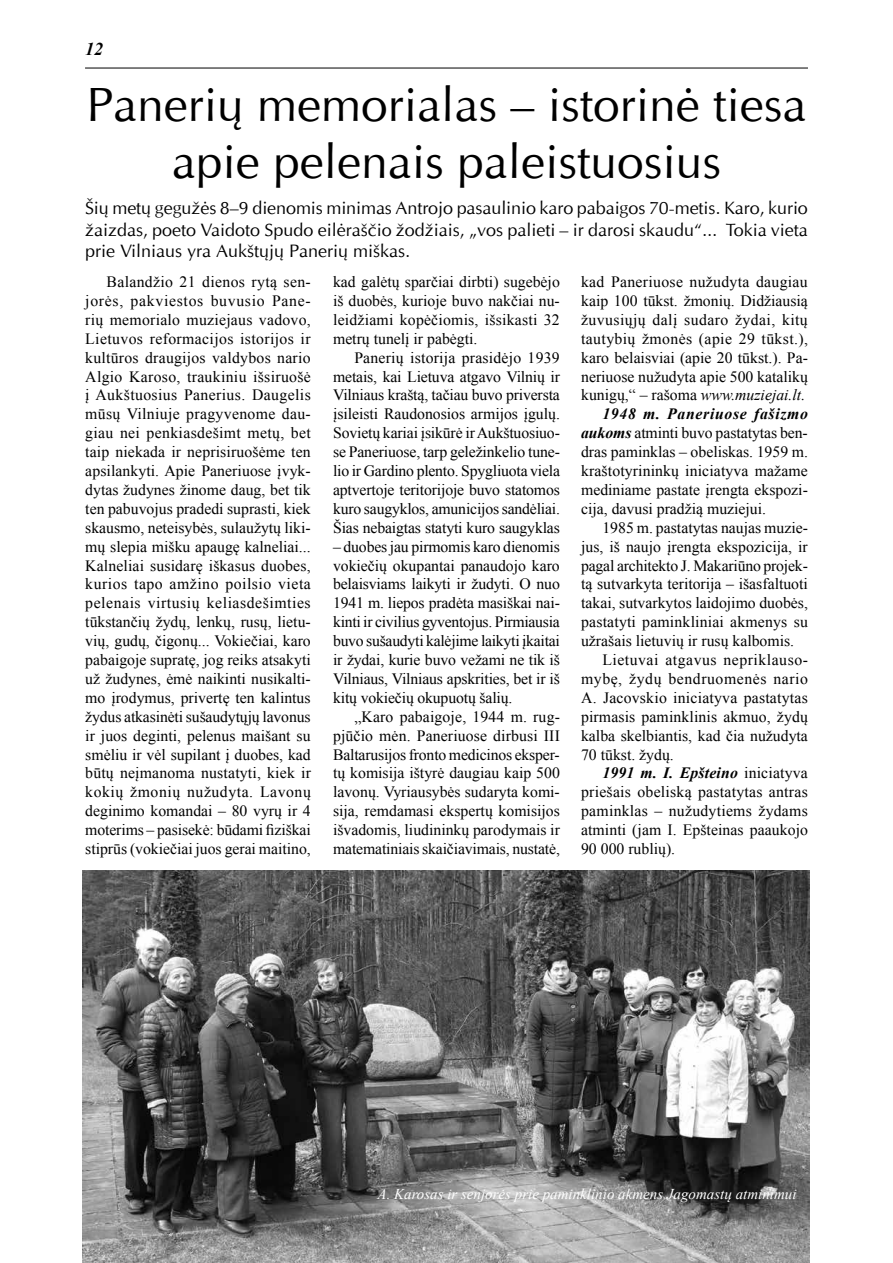
<style>
.page{position:relative;width:893px;height:1263px;background:#fff}
.page>*{position:absolute;margin:0;border:0;box-sizing:border-box;transform-origin:0 0}
.t1{font:48px/57.6px "Optima LT";color:#000;text-align:center}
.t2{font:18px/21.6px "Optima LT";color:#000;text-align:justify}
.t3{font:italic 700 18px "Times New Roman";color:#000}
.t4{font:15.75px/18.9px "Times New Roman";color:#000;text-align:justify}
.t5{font:15.75px "Times New Roman";letter-spacing:.025em;color:#000}
.t6{font:15.75px "Times New Roman";letter-spacing:.035em;color:#000}
.t7{font:italic 15.75px "Times New Roman";color:#000}
.t8{font:15.75px "Times New Roman";letter-spacing:.02em;color:#000}
.t9{font:italic 700 15.75px "Times New Roman";letter-spacing:.01em;color:#000}
.t10{font:italic 700 15.75px "Times New Roman";letter-spacing:.04em;color:#000}
.t11{font:italic 15px "Times New Roman";color:#fff}
.s1{font-style:normal}
.s2{font-weight:700;font-style:italic}
.s3{font-weight:400;font-style:normal}
</style>
<div class="page">
<hr style="left:85px;top:68px;width:723px;height:1px;background:#000">
<img style="left:82px;top:870px;width:727px;height:393px">
<p class="t3" style="left:85px;top:36px;width:19px">12</p>
<h1 class="t1" style="left:86px;top:76px;width:722px">Panerių memorialas – istorinė tiesa apie pelenais paleistuosius</h1>
<p class="t2" style="left:85px;top:197px;width:724px">Šių metų gegužės 8–9 dienomis minimas Antrojo pasaulinio karo pabaigos 70-metis. Karo, kurio žaizdas, poeto Vaidoto Spudo eilėraščio žodžiais, „vos palieti – ir darosi skaudu“... Tokia vieta prie Vilniaus yra Aukštųjų Panerių miškas.</p>
<p class="t4" style="left:333px;top:272px;width:228px">kad galėtų sparčiai dirbti) sugebėjo iš duobės, kurioje buvo nakčiai nu&shy;leidžiami kopėčiomis, išsikasti 32 metrų tunelį ir pabėgti.</p>
<p class="t4" style="left:333px;top:348px;width:228px;text-indent:21px">Panerių istorija prasidėjo 1939 metais, kai Lietuva atgavo Vilnių ir Vilniaus kraštą, tačiau buvo priversta įsileisti Raudonosios armijos įgulų.<br>Sovietų kariai įsikūrė ir Aukštuosiuo&shy;se Paneriuose, tarp geležinkelio tune&shy;lio ir Gardino plento. Spygliuota viela aptvertoje teritorijoje buvo statomos kuro saugyklos, amunicijos sandėliai.<br>Šias nebaigtas statyti kuro saugyklas</p>
<p class="t4" style="left:333px;top:537px;width:228px">– duobes jau pirmomis karo dienomis vokiečių okupantai panaudojo karo belaisviams laikyti ir žudyti. O nuo 1941 m. liepos pradėta masiškai nai&shy;kinti ir civilius gyventojus. Pirmiausia buvo sušaudyti kalėjime laikyti įkaitai ir žydai, kurie buvo vežami ne tik iš Vilniaus, Vilniaus apskrities, bet ir iš kitų vokiečių okupuotų šalių.</p>
<p class="t4" style="left:333px;top:707px;width:228px;text-indent:21px">„Karo pabaigoje, 1944 m. rug&shy;pjūčio mėn. Paneriuose dirbusi III Baltarusijos fronto medicinos eksper&shy;tų komisija ištyrė daugiau kaip 500 lavonų. Vyriausybės sudaryta komi&shy;sija, remdamasi ekspertų komisijos išvadomis, liudininkų parodymais ir matematiniais skaičiavimais, nustatė,</p>
<p class="t4" style="left:85px;top:272px;width:227px;text-indent:21px">Balandžio 21 dienos rytą sen&shy;jorės, pakviestos buvusio Pane&shy;rių memorialo muziejaus vadovo, Lietuvos reformacijos istorijos ir kultūros draugijos valdybos nario Algio Karoso, traukiniu išsiruošė į Aukštuosius Panerius. Daugelis mūsų Vilniuje pragyvenome dau&shy;giau nei penkiasdešimt metų, bet taip niekada ir neprisiruošėme ten apsilankyti. Apie Paneriuose įvyk&shy;dytas žudynes žinome daug, bet tik ten pabuvojus pradedi suprasti, kiek skausmo, neteisybės, sulaužytų liki&shy;mų slepia mišku apaugę kalneliai...<br>Kalneliai susidarę iškasus duobes, kurios tapo amžino poilsio vieta pelenais virtusių keliasdešimties tūkstančių žydų, lenkų, rusų, lietu&shy;vių, gudų, čigonų... Vokiečiai, karo pabaigoje supratę, jog reiks atsakyti už žudynes, ėmė naikinti nusikalti&shy;mo įrodymus, privertę ten kalintus žydus atkasinėti sušaudytųjų lavonus ir juos deginti, pelenus maišant su smėliu ir vėl supilant į duobes, kad būtų neįmanoma nustatyti, kiek ir kokių žmonių nužudyta. Lavonų deginimo komandai – 80 vyrų ir 4 moterims – pasisekė: būdami fiziškai stiprūs (vokiečiai juos gerai maitino,</p>
<p class="t8" style="left:581px;top:271px;width:228px">kad Paneriuose nužudyta daugiau</p>
<p class="t4" style="left:581px;top:291px;width:228px">kaip 100 tūkst. žmonių. Didžiausią</p>
<p class="t5" style="left:581px;top:309px;width:228px">žuvusiųjų dalį sudaro žydai, kitų</p>
<p class="t5" style="left:581px;top:328px;width:228px">tautybių žmonės (apie 29 tūkst.),</p>
<p class="t4" style="left:581px;top:348px;width:228px">karo belaisviai (apie 20 tūkst.). Pa-</p>
<p class="t4" style="left:581px;top:367px;width:228px">neriuose nužudyta apie 500 katalikų</p>
<p class="t7" style="left:581px;top:384px;width:226px"><span class="s1">kunigų,“ – rašoma</span> www.muziejai.lt.</p>
<p class="t10" style="left:602px;top:403px;width:207px">1948 m. Paneriuose fašizmo</p>
<p class="t4" style="left:581px;top:423px;width:228px"><span class="s2">aukoms</span> atminti buvo pastatytas ben-</p>
<p class="t4" style="left:581px;top:442px;width:228px">dras paminklas – obeliskas. 1959 m.</p>
<p class="t4" style="left:581px;top:461px;width:228px">kraštotyrininkų iniciatyva mažame</p>
<p class="t4" style="left:581px;top:480px;width:228px">mediniame pastate įrengta ekspozi-</p>
<p class="t4" style="left:581px;top:499px;width:187px">cija, davusi pradžią muziejui.</p>
<p class="t4" style="left:602px;top:518px;width:207px">1985 m. pastatytas naujas muzie-</p>
<p class="t4" style="left:581px;top:537px;width:228px">jus, iš naujo įrengta ekspozicija, ir</p>
<p class="t4" style="left:581px;top:556px;width:228px">pagal architekto J. Makariūno projek-</p>
<p class="t4" style="left:581px;top:574px;width:228px">tą sutvarkyta teritorija – išasfaltuoti</p>
<p class="t4" style="left:581px;top:593px;width:228px">takai, sutvarkytos laidojimo duobės,</p>
<p class="t4" style="left:581px;top:612px;width:228px">pastatyti paminkliniai akmenys su</p>
<p class="t4" style="left:581px;top:631px;width:215px">užrašais lietuvių ir rusų kalbomis.</p>
<p class="t6" style="left:602px;top:649px;width:207px">Lietuvai atgavus nepriklauso-</p>
<p class="t6" style="left:581px;top:668px;width:228px">mybę, žydų bendruomenės nario</p>
<p class="t4" style="left:581px;top:688px;width:228px">A. Jacovskio iniciatyva pastatytas</p>
<p class="t4" style="left:581px;top:707px;width:228px">pirmasis paminklinis akmuo, žydų</p>
<p class="t4" style="left:581px;top:726px;width:228px">kalba skelbiantis, kad čia nužudyta</p>
<p class="t4" style="left:581px;top:745px;width:94px">70 tūkst. žydų.</p>
<p class="t9" style="left:602px;top:762px;width:207px">1991 m. I. Epšteino <span class="s3">iniciatyva</span></p>
<p class="t4" style="left:581px;top:782px;width:228px">priešais obeliską pastatytas antras</p>
<p class="t4" style="left:581px;top:801px;width:228px">paminklas – nužudytiems žydams</p>
<p class="t4" style="left:581px;top:820px;width:228px">atminti (jam I. Epšteinas paaukojo</p>
<p class="t4" style="left:581px;top:839px;width:96px">90 000 rublių).</p>
<p class="t11" style="left:377px;top:1183px;width:421px">A. Karosas ir senjorės prie paminklinio akmens Jagomastų atminimui</p>
</div>
